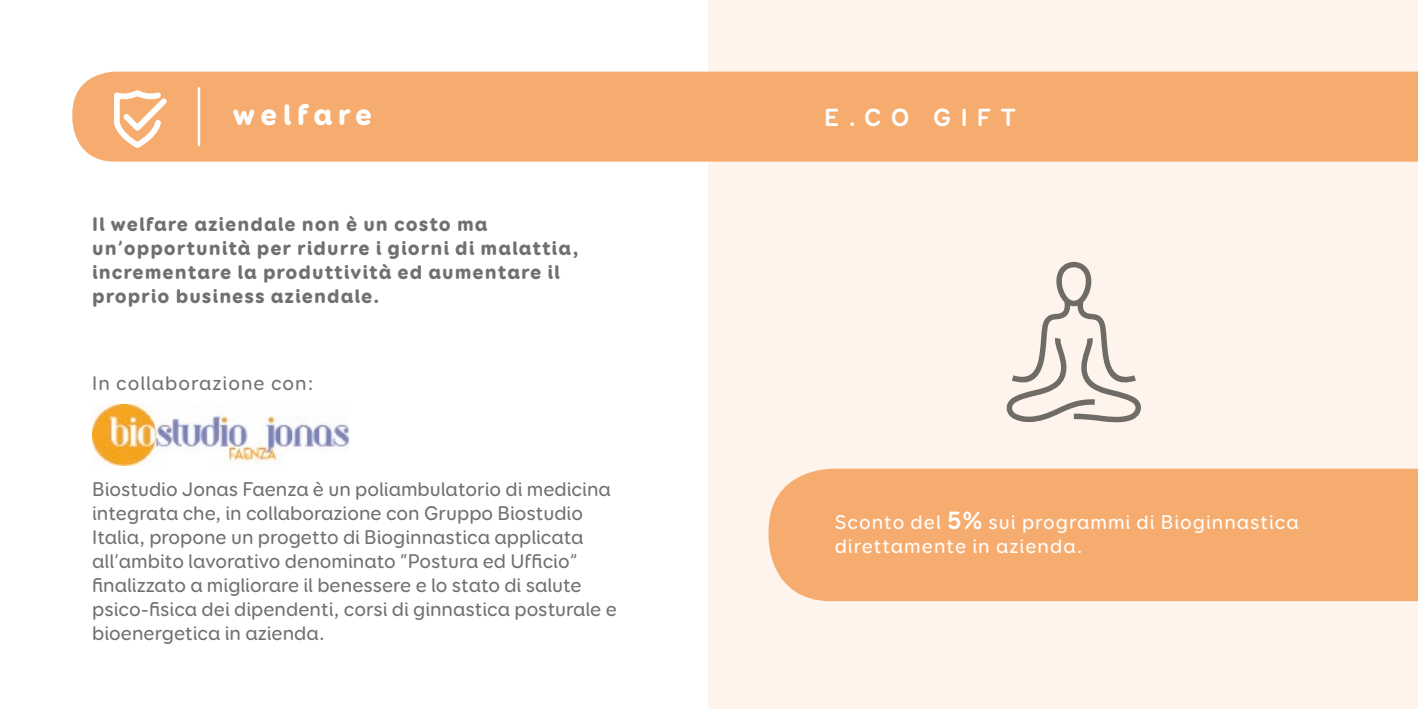
<style>
.page{position:relative;width:1418px;height:709px;background:#fff}
.page>*{position:absolute;margin:0;border:0;box-sizing:border-box;transform-origin:0 0}
.t1{font:900 30px "Booster Next FY";letter-spacing:.18em;color:#fff}
.t2{font:700 25px "Booster Next FY";letter-spacing:.37em;color:#fff}
.t3{font:500 20px/24px "Booster Next FY";color:#70706f}
.t4{font:900 20px/24px "Booster Next FY";letter-spacing:.05em;color:#70706f}
.t5{font:500 20px/24px "Booster Next FY";letter-spacing:.05em;color:#fff}
.t6{font:500 20px "Booster Next FY";letter-spacing:.05em;color:#70706f}
.s1{font-weight:700;font-size:25px}
</style>
<div class="page">
<div style="left:708px;top:0;width:709px;height:709px;background:#fef4eb"></div>
<div style="left:72px;top:72px;width:1345px;height:90px;background:#f7ac6f"></div>
<div style="left:768px;top:469px;width:649px;height:132px;background:#f7ac6f"></div>
<hr style="left:198px;top:88px;width:2px;height:57px;background:#fff">
<svg style="left:111px;top:87px;width:61px;height:65px"></svg>
<img style="left:92px;top:404px;width:257px;height:61px">
<svg style="left:1006px;top:262px;width:135px;height:160px"></svg>
<p class="t1" style="left:233px;top:95px;width:141px">welfare</p>
<p class="t4" style="left:92px;top:212px;width:488px">Il welfare aziendale non è un costo ma un’opportunità per ridurre i giorni di malattia, incrementare la produttività ed aumentare il proprio business aziendale.</p>
<p class="t6" style="left:92px;top:370px;width:223px">In collaborazione con:</p>
<p class="t3" style="left:92px;top:477px;width:526px">Biostudio Jonas Faenza è un poliambulatorio di medicina integrata che, in collaborazione con Gruppo Biostudio Italia, propone un progetto di Bioginnastica applicata all’ambito lavorativo denominato “Postura ed Ufficio” finalizzato a migliorare il benessere e lo stato di salute psico-fisica dei dipendenti, corsi di ginnastica posturale e bioenergetica in azienda.</p>
<p class="t2" style="left:824px;top:102px;width:193px">E.CO GIFT</p>
<p class="t5" style="left:834px;top:510px;width:465px">Sconto del <span class="s1">5%</span> sui programmi di Bioginnastica direttamente in azienda.</p>
</div>
